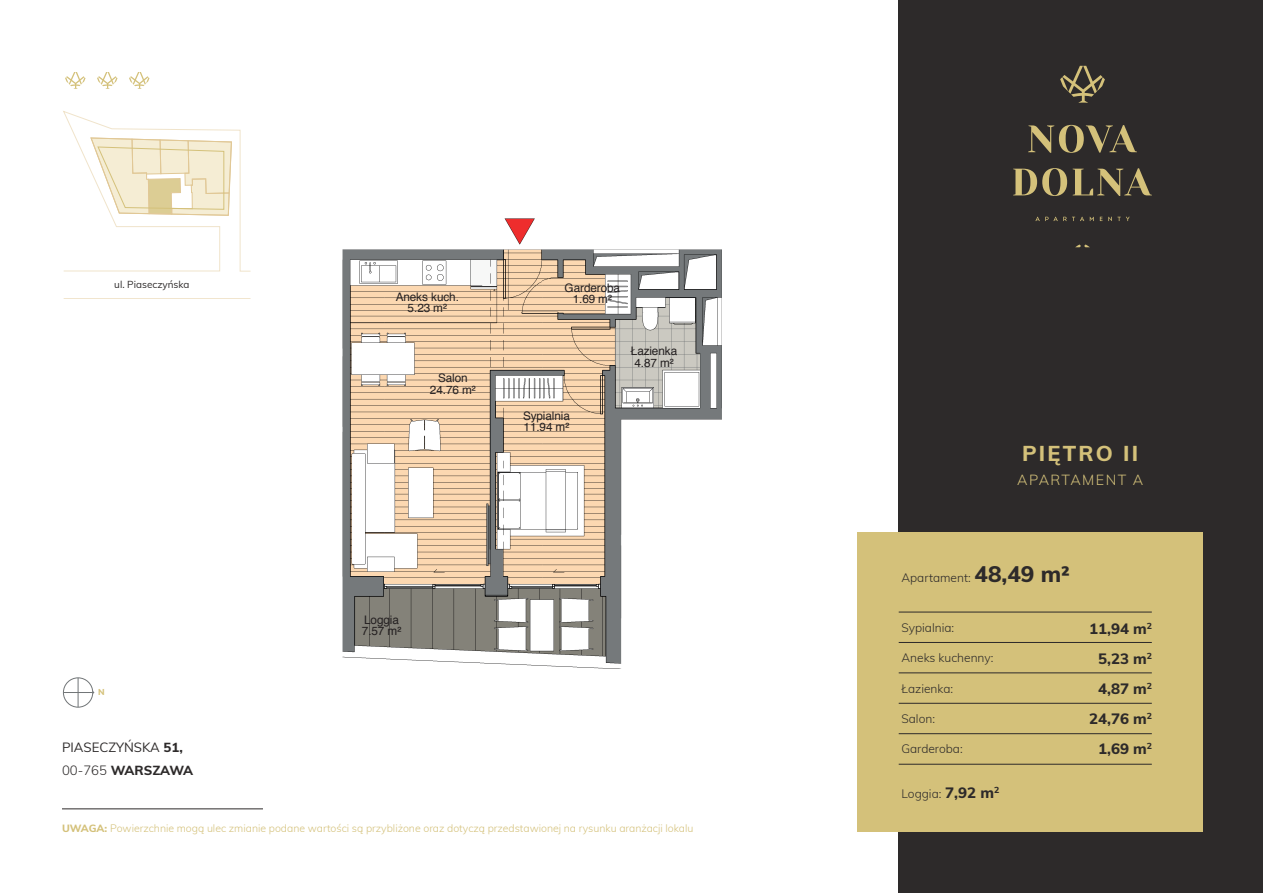
<style>
.page{position:relative;width:1263px;height:893px;background:#fff}
.page>*{position:absolute;margin:0;border:0;box-sizing:border-box;transform-origin:0 0}
.t1{font:800 21.6px "Muli";letter-spacing:.1em;color:#d4c17a}
.t2{font:800 15px/30.2px "Muli";color:#2d2a2a;text-align:right}
.t3{font:300 14.4px "Muli";letter-spacing:.1em;color:#d4c17a}
.t4{font:13.2px/22.4px "Muli";color:#2d2a2a}
.t5{font:300 12px "Muli";color:#2d2a2a}
.t6{font:11.7px "Helvetica";letter-spacing:-.005em;color:#231f20}
.t7{font:300 10.5px "Muli";color:#d4c17a}
.t8{font:9.9px "Muli";color:#2d2a2a}
.t9{font:800 8.55px "Muli";color:#d4c17a}
.s1{font-weight:800}
.s2{font-weight:300}
.s3{font-weight:800;font-size:22.5px}
.s4{font-weight:800;font-size:15px}
</style>
<div class="page">
<img style="left:227px;top:218px;width:631px;height:614px">
<div style="left:899px;top:0;width:364px;height:893px;background:#2d2a2a"></div>
<div style="left:857px;top:532px;width:345px;height:299px;background:#d4c17a"></div>
<svg style="left:1035px;top:217px;width:49px;height:4px"></svg>
<svg style="left:1090px;top:217px;width:4px;height:4px"></svg>
<svg style="left:1108px;top:217px;width:21px;height:4px"></svg>
<svg style="left:1028px;top:125px;width:109px;height:28px"></svg>
<svg style="left:1013px;top:168px;width:54px;height:28px"></svg>
<svg style="left:1073px;top:168px;width:79px;height:28px"></svg>
<svg style="left:1076px;top:245px;width:14px;height:2px"></svg>
<svg style="left:1060px;top:66px;width:45px;height:37px"></svg>
<hr style="left:899px;top:642px;width:253px;height:1px;background:#2d2a2a">
<hr style="left:899px;top:612px;width:253px;height:1px;background:#2d2a2a">
<hr style="left:899px;top:673px;width:253px;height:1px;background:#2d2a2a">
<hr style="left:899px;top:703px;width:253px;height:1px;background:#2d2a2a">
<hr style="left:899px;top:733px;width:253px;height:1px;background:#2d2a2a">
<hr style="left:899px;top:764px;width:253px;height:1px;background:#2d2a2a">
<hr style="left:62px;top:809px;width:201px;height:1px;background:#2d2a2a">
<div style="left:63px;top:678px;width:30px;height:29px;border:1px solid #717577;border-radius:50%"></div>
<svg style="left:78px;top:678px;width:1px;height:29px"></svg>
<hr style="left:63px;top:692px;width:30px;height:1px;background:#717577">
<hr style="left:64px;top:298px;width:187px;height:1px;background:#e1c896">
<svg style="left:65px;top:72px;width:21px;height:17px"></svg>
<svg style="left:97px;top:72px;width:20px;height:17px"></svg>
<svg style="left:129px;top:72px;width:20px;height:17px"></svg>
<svg style="left:63px;top:111px;width:188px;height:161px"></svg>
<p class="t8" style="left:114px;top:277px;width:77px">ul. Piaseczyńska</p>
<p class="t9" style="left:98px;top:686px;width:8px">N</p>
<p class="t4" style="left:62px;top:736px;width:133px">PIASECZYŃSKA <span class="s1">51,<br></span><span class="s2">00-765</span> <span class="s1">WARSZAWA</span></p>
<p class="t6" style="left:565px;top:279px;width:57px">Garderoba</p>
<p class="t6" style="left:396px;top:288px;width:65px">Aneks kuch.</p>
<p class="t6" style="left:573px;top:290px;width:41px">1.69 m²</p>
<p class="t6" style="left:408px;top:299px;width:41px">5.23 m²</p>
<p class="t6" style="left:438px;top:369px;width:31px">Salon</p>
<p class="t6" style="left:430px;top:380px;width:47px">24.76 m²</p>
<p class="t6" style="left:523px;top:407px;width:48px">Sypialnia</p>
<p class="t6" style="left:523px;top:418px;width:47px">11.94 m²</p>
<p class="t6" style="left:631px;top:342px;width:48px">Łazienka</p>
<p class="t6" style="left:634px;top:353px;width:41px">4.87 m²</p>
<p class="t6" style="left:364px;top:610px;width:37px">Loggia</p>
<p class="t6" style="left:362px;top:622px;width:41px">7.57 m²</p>
<p class="t7" style="left:62px;top:820px;width:633px"><span class="s1">UWAGA:</span> Powierzchnie mogą ulec zmianie podane wartości są przybliżone oraz dotyczą przedstawionej na rysunku aranżacji lokalu</p>
<h1 class="t1" style="left:1022px;top:437px;width:117px">PIĘTRO II</h1>
<h3 class="t3" style="left:1017px;top:469px;width:128px">APARTAMENT A</h3>
<p class="t5" style="left:901px;top:569px;width:170px">Apartament: <span class="s3">48,49 m²</span></p>
<p class="t5" style="left:901px;top:619px;width:54px">Sypialnia:</p>
<p class="t5" style="left:901px;top:649px;width:93px">Aneks kuchenny:</p>
<p class="t5" style="left:901px;top:679px;width:53px">Łazienka:</p>
<p class="t5" style="left:901px;top:710px;width:35px">Salon:</p>
<p class="t5" style="left:901px;top:740px;width:63px">Garderoba:</p>
<p class="t5" style="left:901px;top:785px;width:99px">Loggia: <span class="s4">7,92 m</span><sup>2</sup></p>
<h2 class="t2" style="left:1089px;top:612px;width:65px">11,94 m<sup>2<br></sup>5,23 m<sup>2<br></sup>4,87 m<sup>2<br></sup>24,76 m<sup>2<br></sup>1,69 m<sup>2</sup></h2>
</div>
